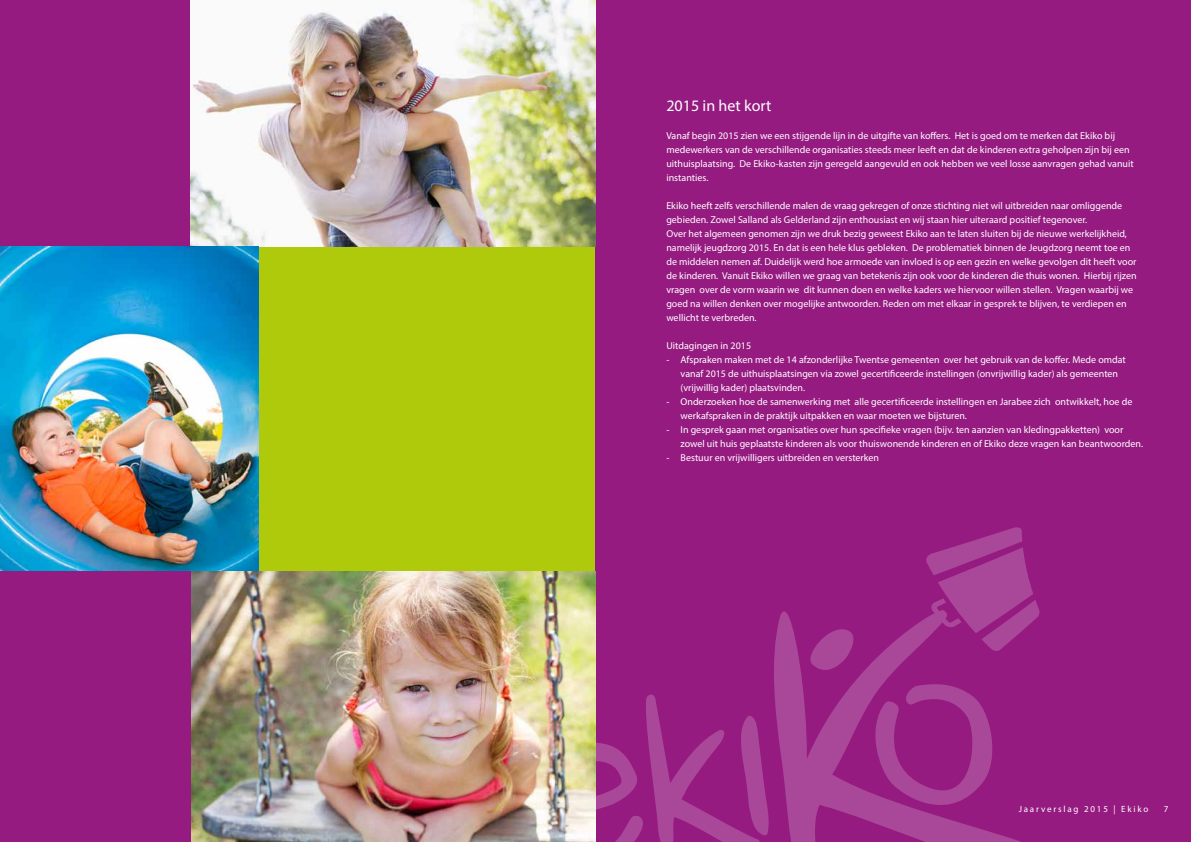
<style>
.page{position:relative;width:1191px;height:842px;background:#fff}
.page>*{position:absolute;margin:0;border:0;box-sizing:border-box;transform-origin:0 0}
.t1{font:16px "Myriad Pro";color:#fff}
.t2{font:10px/14px "Myriad Pro";color:#fff}
.t3{font:9px "Myriad Pro";letter-spacing:.2em;color:#fff}
</style>
<div class="page">
<div style="left:259px;top:225px;width:341px;height:353px;background:#afca0b"></div>
<div style="left:0;top:0;width:212px;height:247px;background:#951b81"></div>
<div style="left:595px;top:0;width:596px;height:842px;background:#951b81"></div>
<svg style="left:774px;top:611px;width:247px;height:231px"></svg>
<svg style="left:866px;top:682px;width:134px;height:142px"></svg>
<svg style="left:528px;top:692px;width:241px;height:150px"></svg>
<svg style="left:925px;top:527px;width:115px;height:125px"></svg>
<img style="left:190px;top:0;width:405px;height:247px">
<img style="left:0;top:247px;width:259px;height:324px">
<img style="left:190px;top:571px;width:405px;height:270px">
<div style="left:0;top:571px;width:190px;height:271px;background:#951b81"></div>
<h1 class="t1" style="left:666px;top:96px;width:107px">2015 in het kort</h1>
<p class="t2" style="left:666px;top:129px;width:469px">Vanaf begin 2015 zien we een stijgende lijn in de uitgifte van koffers. Het is goed om te merken dat Ekiko bij medewerkers van de verschillende organisaties steeds meer leeft en dat de kinderen extra geholpen zijn bij een uithuisplaatsing. De Ekiko-kasten zijn geregeld aangevuld en ook hebben we veel losse aanvragen gehad vanuit instanties.</p>
<p class="t2" style="left:666px;top:199px;width:472px">Ekiko heeft zelfs verschillende malen de vraag gekregen of onze stichting niet wil uitbreiden naar omliggende gebieden. Zowel Salland als Gelderland zijn enthousiast en wij staan hier uiteraard positief tegenover.<br>Over het algemeen genomen zijn we druk bezig geweest Ekiko aan te laten sluiten bij de nieuwe werkelijkheid, namelijk jeugdzorg 2015. En dat is een hele klus gebleken. De problematiek binnen de Jeugdzorg neemt toe en de middelen nemen af. Duidelijk werd hoe armoede van invloed is op een gezin en welke gevolgen dit heeft voor de kinderen. Vanuit Ekiko willen we graag van betekenis zijn ook voor de kinderen die thuis wonen. Hierbij rijzen vragen over de vorm waarin we dit kunnen doen en welke kaders we hiervoor willen stellen. Vragen waarbij we goed na willen denken over mogelijke antwoorden. Reden om met elkaar in gesprek te blijven, te verdiepen en wellicht te verbreden.</p>
<p class="t2" style="left:666px;top:339px;width:86px">Uitdagingen in 2015</p>
<p class="t2" style="left:680px;top:353px;width:447px;text-indent:-14px">- Afspraken maken met de 14 afzonderlijke Twentse gemeenten over het gebruik van de koffer. Mede omdat vanaf 2015 de uithuisplaatsingen via zowel gecertificeerde instellingen (onvrijwillig kader) als gemeenten (vrijwillig kader) plaatsvinden.</p>
<p class="t2" style="left:680px;top:395px;width:453px;text-indent:-14px">- Onderzoeken hoe de samenwerking met alle gecertificeerde instellingen en Jarabee zich ontwikkelt, hoe de werkafspraken in de praktijk uitpakken en waar moeten we bijsturen.</p>
<p class="t2" style="left:680px;top:423px;width:464px;text-indent:-14px">- In gesprek gaan met organisaties over hun specifieke vragen (bijv. ten aanzien van kledingpakketten) voor zowel uit huis geplaatste kinderen als voor thuiswonende kinderen en of Ekiko deze vragen kan beantwoorden.</p>
<p class="t2" style="left:666px;top:451px;width:214px">- Bestuur en vrijwilligers uitbreiden en versterken</p>
<p class="t3" style="left:1018px;top:803px;width:131px">Jaarverslag 2015 | Ekiko</p>
<p class="t3" style="left:1163px;top:803px;width:6px">7</p>
</div>
